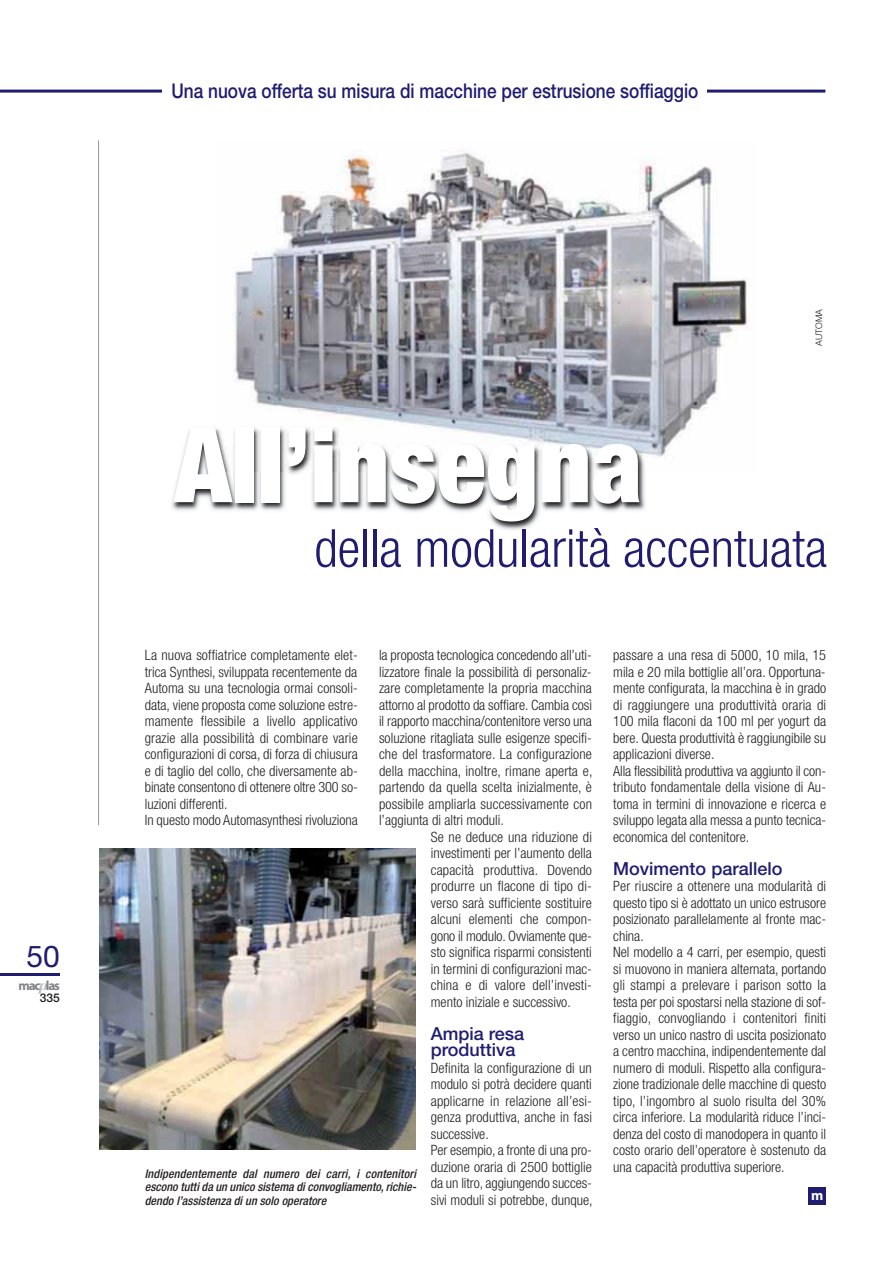
<style>
.page{position:relative;width:892px;height:1262px;background:#fff}
.page>*{position:absolute;margin:0;border:0;box-sizing:border-box;transform-origin:0 0}
.t1{font:900 condensed 105px "Helvetica Neue";color:#fff}
.t2{font:300 condensed 52.5px "Helvetica Neue";color:#201c70}
.t3{font:30px "Helvetica Neue";color:#201c70}
.t4{font:500 20.25px "Helvetica Neue";color:#201c70;scale:.85 1}
.t5{font:500 18px/16.5px "Helvetica Neue";color:#201c70}
.t6{font:300 condensed 14.25px/16.5px "Helvetica Neue";color:#231f20}
.t7{font:700 14.25px "Myriad";color:#fff}
.t8{font:700 13.2px "Myriad";letter-spacing:-.085em;color:#808285}
.t9{font:italic 500 condensed 12px/13.5px "Helvetica Neue";letter-spacing:.005em;color:#231f20;text-align:justify}
.t10{font:500 12px "Helvetica Neue";color:#231f20}
.t11{font:300 9px "Helvetica Neue";color:#231f20}
.s1{font-family:"Bodoni";font-style:italic;font-size:16.5px;color:#bbbdc0}
</style>
<div class="page">
<img style="left:234px;top:150px;width:515px;height:258px">
<img style="left:171px;top:427px;width:475px;height:103px">
<img style="left:215px;top:408px;width:488px;height:63px">
<hr style="left:0;top:90px;width:825px;height:3px;background:#201c70">
<div style="left:163px;top:79px;width:544px;height:26px;background:#fff"></div>
<hr style="left:98px;top:140px;width:1px;height:685px;background:#939598">
<hr style="left:0;top:973px;width:60px;height:2px;background:#201c70">
<img style="left:99px;top:849px;width:316px;height:300px">
<div style="left:808px;top:1188px;width:17px;height:17px;background:#201c70"></div>
<h3 class="t3" style="left:27px;top:945px;width:35px">50</h3>
<p class="t8" style="left:18px;top:980px;width:43px">mac<span class="s1">p</span>las</p>
<p class="t10" style="left:40px;top:994px;width:22px">335</p>
<h3 class="t4" style="left:171px;top:83px;width:621px">Una nuova offerta su misura di macchine per estrusione soffiaggio</h3>
<h1 class="t1" style="left:174px;top:427px;width:469px">All’insegna</h1>
<p class="t11" style="left:815px;top:346px;width:38px;rotate:-90deg">AUTOMA</p>
<h2 class="t2" style="left:314px;top:529px;width:514px">della modularità accentuata</h2>
<p class="t6" style="left:145px;top:648px;width:214px">La nuova soffiatrice completamente elet&shy;trica Synthesi, sviluppata recentemente da Automa su una tecnologia ormai consoli&shy;data, viene proposta come soluzione estre&shy;mamente flessibile a livello applicativo grazie alla possibilità di combinare varie configurazioni di corsa, di forza di chiusura e di taglio del collo, che diversamente ab&shy;binate consentono di ottenere oltre 300 so&shy;luzioni differenti.<br>In questo modo Automasynthesi rivoluziona</p>
<p class="t6" style="left:379px;top:648px;width:215px;text-align:justify">la proposta tecnologica concedendo all’uti&shy;lizzatore finale la possibilità di personaliz&shy;zare completamente la propria macchina attorno al prodotto da soffiare. Cambia così il rapporto macchina/contenitore verso una soluzione ritagliata sulle esigenze specifi&shy;che del trasformatore. La configurazione della macchina, inoltre, rimane aperta e, partendo da quella scelta inizialmente, è possibile ampliarla successivamente con l’aggiunta di altri moduli.</p>
<p class="t6" style="left:430px;top:829px;width:163px;text-align:justify">Se ne deduce una riduzione di investimenti per l’aumento della capacità produttiva. Dovendo produrre un flacone di tipo di&shy;verso sarà sufficiente sostituire alcuni elementi che compon&shy;gono il modulo. Ovviamente que&shy;sto significa risparmi consistenti in termini di configurazioni mac&shy;china e di valore dell’investi&shy;mento iniziale e successivo.</p>
<p class="t5" style="left:430px;top:1026px;width:95px">Ampia resa produttiva</p>
<p class="t6" style="left:430px;top:1060px;width:163px">Definita la configurazione di un modulo si potrà decidere quanti applicarne in relazione all’esi&shy;genza produttiva, anche in fasi successive.<br>Per esempio, a fronte di una pro&shy;duzione oraria di 2500 bottiglie da un litro, aggiungendo succes&shy;sivi moduli si potrebbe, dunque,</p>
<p class="t9" style="left:145px;top:1167px;width:273px">Indipendentemente dal numero dei carri, i contenitori escono tutti da un unico sistema di convogliamento, richie&shy;dendo l’assistenza di un solo operatore</p>
<p class="t6" style="left:613px;top:648px;width:214px">passare a una resa di 5000, 10 mila, 15 mila e 20 mila bottiglie all’ora. Opportuna&shy;mente configurata, la macchina è in grado di raggiungere una produttività oraria di 100 mila flaconi da 100 ml per yogurt da bere. Questa produttività è raggiungibile su applicazioni diverse.<br>Alla flessibilità produttiva va aggiunto il con&shy;tributo fondamentale della visione di Au&shy;toma in termini di innovazione e ricerca e sviluppo legata alla messa a punto tecnica&shy;economica del contenitore.</p>
<p class="t5" style="left:613px;top:861px;width:171px">Movimento parallelo</p>
<p class="t6" style="left:613px;top:879px;width:214px">Per riuscire a ottenere una modularità di questo tipo si è adottato un unico estrusore posizionato parallelamente al fronte mac&shy;china.<br>Nel modello a 4 carri, per esempio, questi si muovono in maniera alternata, portando gli stampi a prelevare i parison sotto la testa per poi spostarsi nella stazione di sof&shy;fiaggio, convogliando i contenitori finiti verso un unico nastro di uscita posizionato a centro macchina, indipendentemente dal numero di moduli. Rispetto alla configura&shy;zione tradizionale delle macchine di questo tipo, l’ingombro al suolo risulta del 30% circa inferiore. La modularità riduce l’inci&shy;denza del costo di manodopera in quanto il costo orario dell’operatore è sostenuto da una capacità produttiva superiore.</p>
<p class="t7" style="left:810px;top:1189px;width:14px">m</p>
</div>
